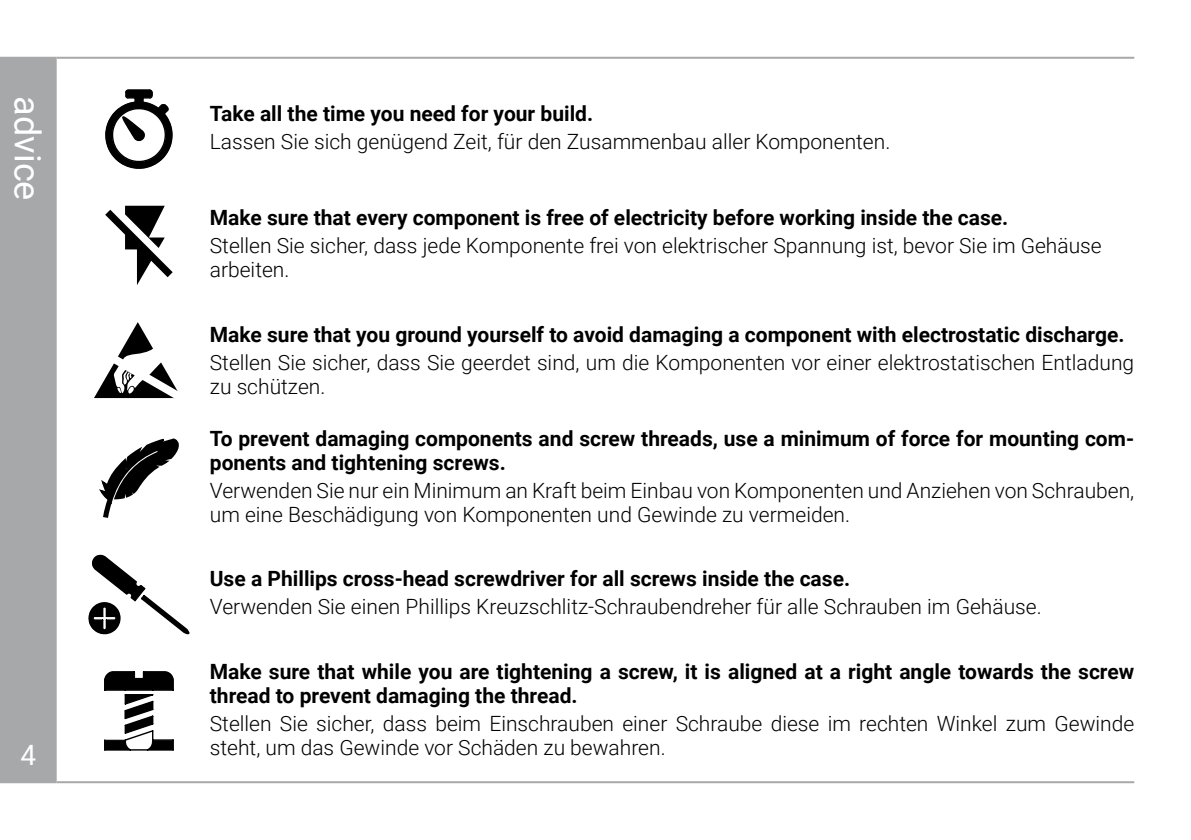
<style>
.page{position:relative;width:1191px;height:840px;background:#fff}
.page>*{position:absolute;margin:0;border:0;box-sizing:border-box;transform-origin:0 0}
.t1{font:36px "Roboto";color:#fff}
.t2{font:300 21px/24px "Roboto";color:#000}
.t3{font:700 21px/24px "Roboto";color:#000}
</style>
<div class="page">
<div style="left:1px;top:58px;width:55px;height:723px;background:#a7a8aa"></div>
<div style="left:0;top:57px;width:57px;height:725px;border:2px solid #a7a8aa"></div>
<hr style="left:57px;top:57px;width:1077px;height:2px;background:#a7a8aa">
<hr style="left:57px;top:780px;width:1077px;height:2px;background:#a7a8aa">
<svg style="left:105px;top:89px;width:68px;height:80px"></svg>
<svg style="left:88px;top:554px;width:102px;height:80px"></svg>
<svg style="left:105px;top:206px;width:68px;height:79px"></svg>
<svg style="left:99px;top:438px;width:80px;height:80px"></svg>
<svg style="left:94px;top:322px;width:84px;height:77px"></svg>
<svg style="left:104px;top:671px;width:70px;height:80px"></svg>
<h1 class="t1" style="left:53px;top:96px;width:105px;rotate:90deg">advice</h1>
<p class="t3" style="left:210px;top:101px;width:385px">Take all the time you need for your build.</p>
<p class="t2" style="left:210px;top:129px;width:682px">Lassen Sie sich genügend Zeit, für den Zusammenbau aller Komponenten.</p>
<p class="t3" style="left:210px;top:205px;width:800px">Make sure that every component is free of electricity before working inside the case.</p>
<p class="t2" style="left:210px;top:233px;width:893px">Stellen Sie sicher, dass jede Komponente frei von elektrischer Spannung ist, bevor Sie im Gehäuse arbeiten.</p>
<p class="t3" style="left:210px;top:321px;width:916px">Make sure that you ground yourself to avoid damaging a component with electrostatic discharge.</p>
<p class="t2" style="left:210px;top:349px;width:926px">Stellen Sie sicher, dass Sie geerdet sind, um die Komponenten vor einer elektrostatischen Entladung zu schützen.</p>
<p class="t3" style="left:210px;top:425px;width:926px">To prevent damaging components and screw threads, use a minimum of force for mounting com&shy;ponents and tightening screws.</p>
<p class="t2" style="left:210px;top:477px;width:926px">Verwenden Sie nur ein Minimum an Kraft beim Einbau von Komponenten und Anziehen von Schrauben, um eine Beschädigung von Komponenten und Gewinde zu vermeiden.</p>
<p class="t3" style="left:210px;top:565px;width:642px">Use a Phillips cross-head screwdriver for all screws inside the case.</p>
<p class="t2" style="left:210px;top:593px;width:833px">Verwenden Sie einen Phillips Kreuzschlitz-Schraubendreher für alle Schrauben im Gehäuse.</p>
<p class="t3" style="left:210px;top:658px;width:926px">Make sure that while you are tightening a screw, it is aligned at a right angle towards the screw thread to prevent damaging the thread.</p>
<p class="t2" style="left:210px;top:710px;width:926px">Stellen Sie sicher, dass beim Einschrauben einer Schraube diese im rechten Winkel zum Gewinde steht, um das Gewinde vor Schäden zu bewahren.</p>
</div>
